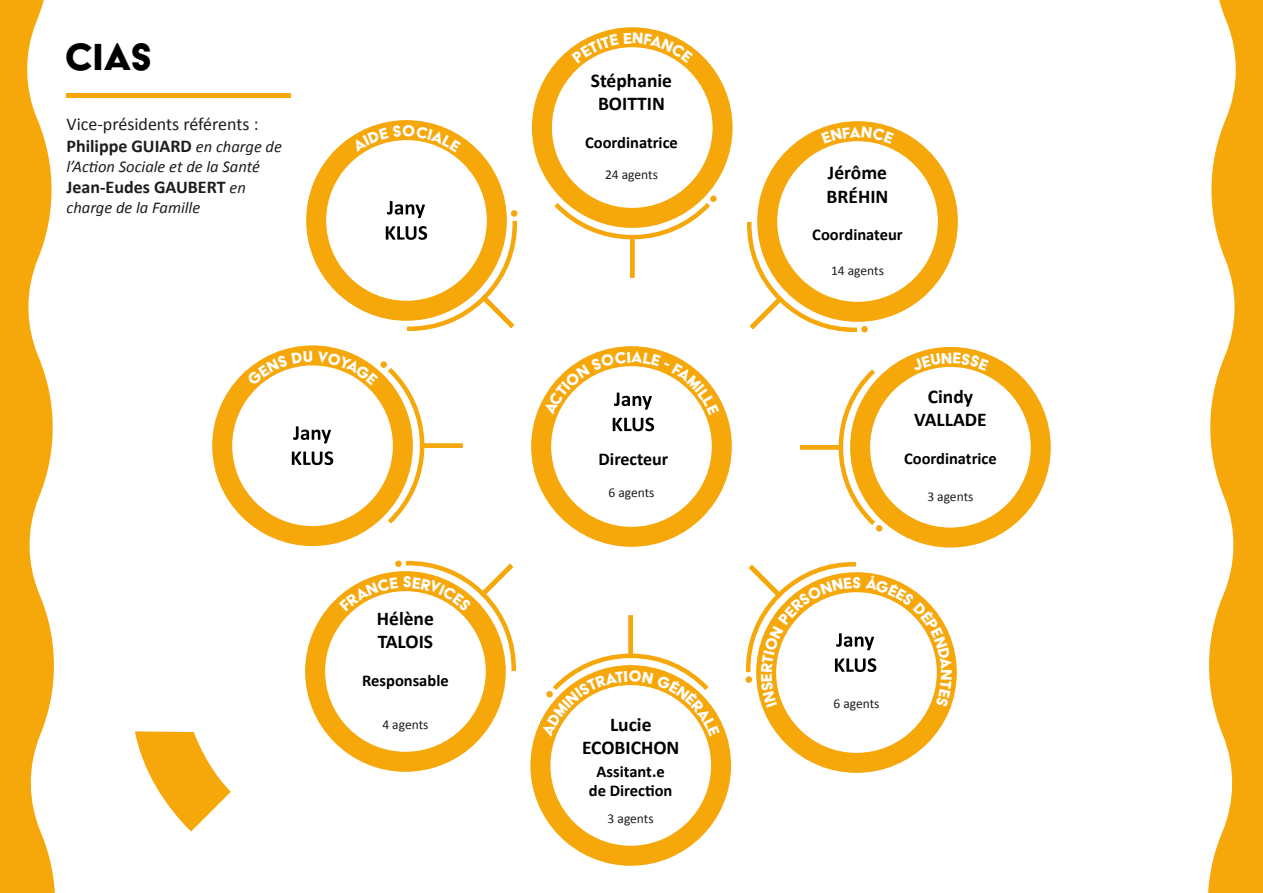
<style>
.page{position:relative;width:1263px;height:893px;background:#fff}
.page>*{position:absolute;margin:0;border:0;box-sizing:border-box;transform-origin:0 0}
.t1{font:43.5px "Acier BAT Text Solid";color:#000}
.t2{font:700 19.5px/23.4px "Calibri";color:#000;text-align:center}
.t3{font:18px/21.6px "Calibri";color:#1d1d1b}
.t4{font:700 18px "Calibri";color:#1d1d1b}
.t5{font:700 18px "Calibri";color:#000}
.t6{font:700 16.5px/19.8px "Calibri";color:#000;text-align:center}
.t7{font:italic 16.5px "Calibri";color:#1d1d1b}
.t8{font:13.5px "Calibri";color:#1d1d1b}
.s1{font-weight:700}
.s2{font-style:italic;font-size:16.5px}
.s3{font-weight:400;font-style:italic;font-size:16.5px}
</style>
<div class="page">
<svg style="left:1208px;top:0;width:55px;height:893px;fill:#f6a70a"></svg>
<svg style="left:0;top:0;width:55px;height:893px;fill:#f6a70a"></svg>
<svg style="left:135px;top:731px;width:96px;height:100px"></svg>
<hr style="left:67px;top:94px;width:224px;height:4px;background:#f6a70a">
<svg style="left:531px;top:346px;width:201px;height:201px"></svg>
<svg style="left:532px;top:27px;width:200px;height:251px"></svg>
<svg style="left:306px;top:120px;width:212px;height:211px"></svg>
<svg style="left:212px;top:345px;width:251px;height:201px"></svg>
<svg style="left:305px;top:560px;width:211px;height:212px"></svg>
<svg style="left:530px;top:615px;width:201px;height:251px"></svg>
<svg style="left:800px;top:347px;width:251px;height:201px"></svg>
<svg style="left:747px;top:121px;width:211px;height:212px"></svg>
<svg style="left:745px;top:562px;width:212px;height:211px"></svg>
<h1 class="t1" style="left:64px;top:34px;width:90px">CIAS</h1>
<p class="t3" style="left:67px;top:113px;width:217px">Vice-présidents référents :<br><span class="s1">Philippe GUIARD</span> <span class="s2">en charge de</span></p>
<p class="t7" style="left:67px;top:155px;width:195px">l’Action Sociale et de la Santé</p>
<p class="t4" style="left:67px;top:175px;width:181px">Jean-Eudes GAUBERT <span class="s3">en</span></p>
<p class="t7" style="left:67px;top:196px;width:135px">charge de la Famille</p>
<p class="t2" style="left:377px;top:606px;width:58px;text-align:left">Hélène<br>TALOIS</p>
<p class="t6" style="left:362px;top:670px;width:88px">Responsable</p>
<p class="t8" style="left:382px;top:715px;width:48px">4 agents</p>
<p class="t2" style="left:591px;top:68px;width:83px">Stéphanie<br>BOITTIN</p>
<p class="t6" style="left:585px;top:132px;width:94px">Coordinatrice</p>
<p class="t8" style="left:605px;top:165px;width:54px">24 agents</p>
<p class="t5" style="left:599px;top:446px;width:71px">Directeur</p>
<p class="t8" style="left:608px;top:483px;width:48px">6 agents</p>
<p class="t2" style="left:582px;top:712px;width:99px">Lucie<br>ECOBICHON</p>
<p class="t6" style="left:589px;top:761px;width:85px">Assitant.e de Direction</p>
<p class="t8" style="left:608px;top:809px;width:48px">3 agents</p>
<p class="t2" style="left:827px;top:160px;width:63px;text-align:left">Jérôme<br>BRÉHIN</p>
<p class="t6" style="left:812px;top:224px;width:92px">Coordinateur</p>
<p class="t8" style="left:831px;top:261px;width:54px">14 agents</p>
<p class="t2" style="left:914px;top:384px;width:74px">Cindy<br>VALLADE</p>
<p class="t6" style="left:904px;top:448px;width:94px">Coordinatrice</p>
<p class="t8" style="left:927px;top:487px;width:48px">3 agents</p>
<p class="t8" style="left:833px;top:694px;width:48px">6 agents</p>
</div>
